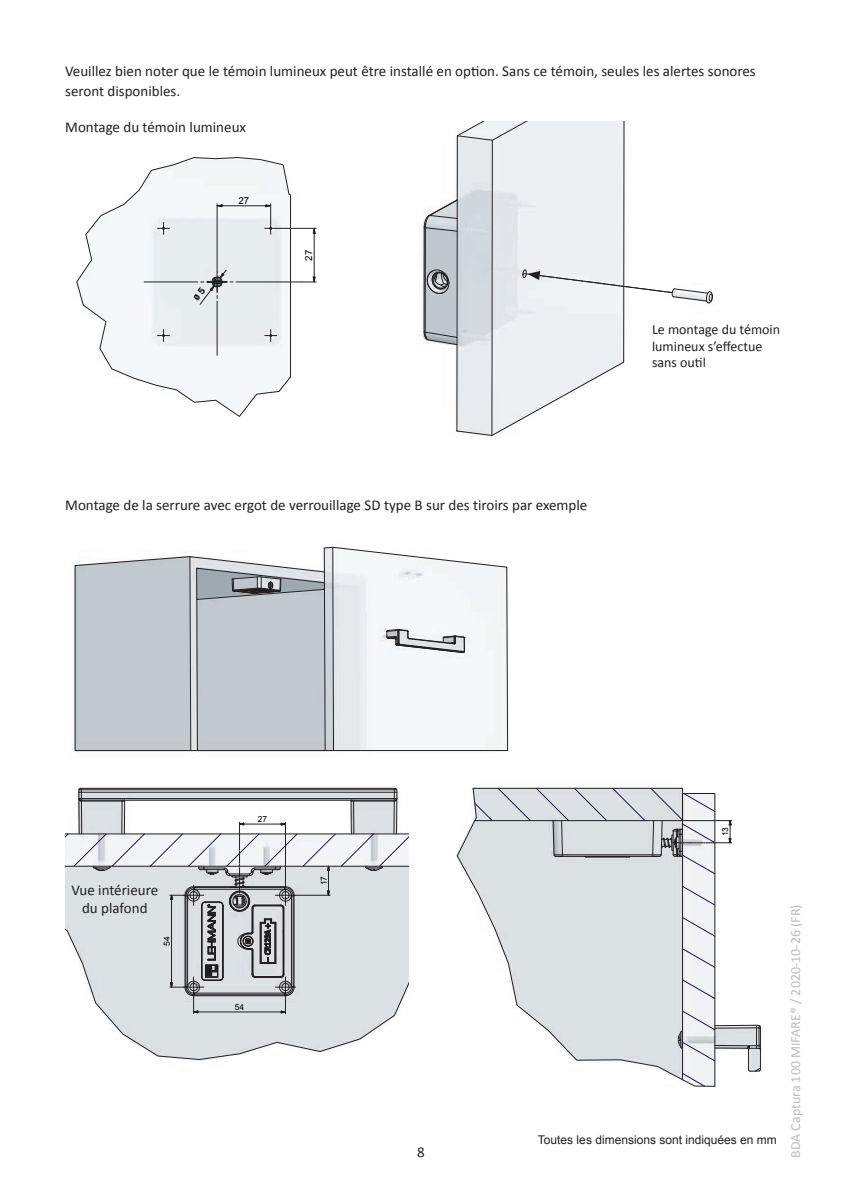
<style>
.page{position:relative;width:842px;height:1191px;background:#fff}
.page>*{position:absolute;margin:0;border:0;box-sizing:border-box;transform-origin:0 0}
.t1{font:15px/20px "Calibri";color:#231f20}
.t2{font:14px/16.8px "Calibri";color:#231f20}
.t3{font:14px "Calibri";color:#bcbdc0}
.t4{font:12px "Arial";color:#231f20}
.t5{font:9.6px "Arial";color:#000}
.t6{font:8.4px "Arial";color:#000}
</style>
<div class="page">
<svg style="left:457px;top:788px;width:16px;height:98px"></svg>
<svg style="left:473px;top:787px;width:288px;height:299px"></svg>
<hr style="left:682px;top:820px;width:50px;height:1px;background:#231f20">
<img style="left:77px;top:787px;width:322px;height:274px">
<svg style="left:77px;top:1013px;width:322px;height:47px"></svg>
<hr style="left:81px;top:801px;width:1px;height:33px;background:#231f20">
<hr style="left:394px;top:801px;width:1px;height:33px;background:#231f20">
<hr style="left:121px;top:801px;width:1px;height:33px;background:#231f20">
<hr style="left:124px;top:800px;width:1px;height:34px;background:#231f20">
<hr style="left:353px;top:801px;width:1px;height:33px;background:#231f20">
<hr style="left:351px;top:800px;width:1px;height:34px;background:#231f20">
<hr style="left:79px;top:798px;width:1px;height:36px;background:#231f20">
<hr style="left:396px;top:798px;width:1px;height:36px;background:#231f20">
<svg style="left:78px;top:788px;width:319px;height:13px;background:#929496"></svg>
<svg style="left:65px;top:822px;width:343px;height:191px"></svg>
<hr style="left:285px;top:822px;width:1px;height:63px;background:#231f20">
<svg style="left:75px;top:546px;width:433px;height:205px"></svg>
<svg style="left:423px;top:122px;width:290px;height:314px"></svg>
<div style="left:652px;top:323px;width:150px;height:79px;background:#fff"></div>
<svg style="left:76px;top:157px;width:215px;height:260px"></svg>
<hr style="left:290px;top:195px;width:1px;height:182px;background:#231f20">
<svg style="left:158px;top:222px;width:11px;height:12px"></svg>
<svg style="left:265px;top:329px;width:12px;height:12px"></svg>
<svg style="left:158px;top:329px;width:11px;height:12px"></svg>
<hr style="left:236px;top:282px;width:65px;height:1px;background:#231f20">
<hr style="left:144px;top:282px;width:54px;height:1px;background:#231f20">
<hr style="left:217px;top:301px;width:1px;height:54px;background:#231f20">
<svg style="left:313px;top:227px;width:3px;height:7px"></svg>
<hr style="left:314px;top:233px;width:1px;height:44px;background:#231f20">
<hr style="left:277px;top:228px;width:39px;height:1px;background:#231f20">
<svg style="left:301px;top:276px;width:15px;height:7px"></svg>
<svg style="left:215px;top:204px;width:8px;height:3px"></svg>
<hr style="left:222px;top:205px;width:44px;height:1px;background:#231f20">
<svg style="left:265px;top:204px;width:12px;height:30px"></svg>
<hr style="left:217px;top:204px;width:1px;height:68px;background:#231f20">
<svg style="left:193px;top:269px;width:40px;height:36px"></svg>
<p class="t1" style="left:65px;top:61px;width:692px">Veuillez bien noter que le témoin lumineux peut être installé en option. Sans ce témoin, seules les alertes sonores seront disponibles.</p>
<p class="t1" style="left:65px;top:116px;width:182px">Montage du témoin lumineux</p>
<p class="t5" style="left:238px;top:195px;width:12px">27</p>
<p class="t5" style="left:303px;top:260px;width:12px;rotate:-90deg">27</p>
<p class="t1" style="left:65px;top:494px;width:524px">Montage de la serrure avec ergot de verrouillage SD type B sur des tiroirs par exemple</p>
<p class="t2" style="left:652px;top:320px;width:130px">Le montage du témoin lumineux s’effectue sans outil</p>
<p class="t1" style="left:71px;top:880px;width:88px;line-height:18px;text-align:center">Vue intérieure du plafond</p>
<p class="t6" style="left:162px;top:945px;width:11px;rotate:-90deg">45</p>
<p class="t6" style="left:258px;top:814px;width:11px">27</p>
<p class="t6" style="left:235px;top:1002px;width:11px">54</p>
<p class="t6" style="left:319px;top:885px;width:11px;rotate:-90deg">71</p>
<p class="t1" style="left:417px;top:1141px;width:9px">8</p>
<p class="t6" style="left:720px;top:836px;width:11px;rotate:-90deg">31</p>
<p class="t4" style="left:538px;top:1133px;width:240px">Toutes les dimensions sont indiquées en mm</p>
<p class="t3" style="left:787px;top:1157px;width:255px;rotate:-90deg">BDA Captura 100 MIFARE® / 2020-10-26 (FR)</p>
</div>
